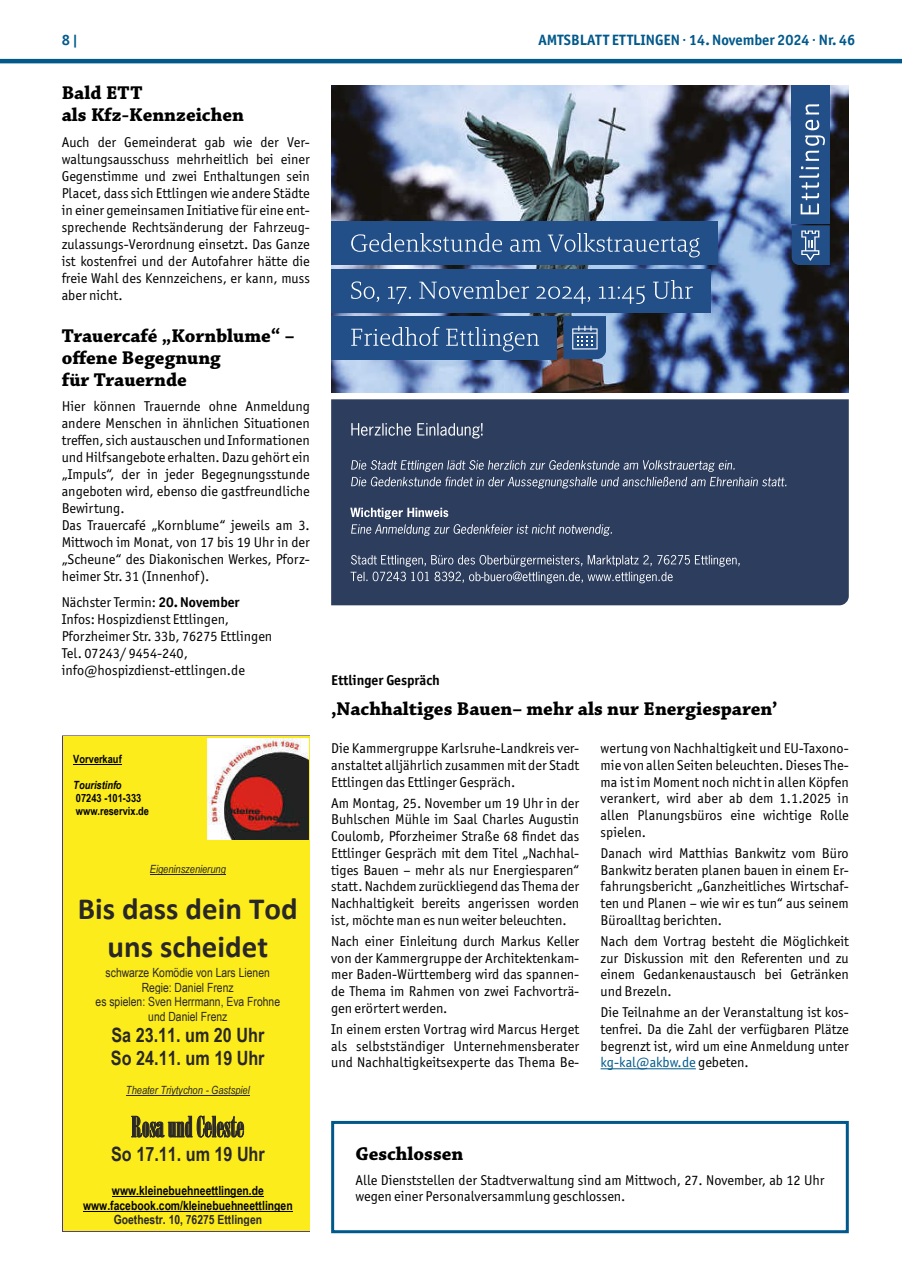
<style>
.page{position:relative;width:902px;height:1280px;background:#fff}
.page>*{position:absolute;margin:0;border:0;box-sizing:border-box;transform-origin:0 0}
.t1{font:700 30.9px/37.8px "Calibri";color:#2a2827;text-align:center}
.t2{font:28.2px "Bodoni MT Poster Compressed";color:#2a2827}
.t3{font:700 19.8px/22.6px "Arial Narrow";color:#2a2827}
.t4{font:700 19.5px/21.5px "Chaparral Pro";color:#000}
.t5{font:700 15px "Officina Sans ITC Pro";color:#01598b}
.t6{font:14.25px/16.8px "Officina Sans ITC Pro";color:#000;text-align:justify}
.t7{font:700 14.25px "Officina Sans ITC Pro";color:#000}
.t8{font:12.6px/14.5px "Arial Narrow";color:#2a2827;text-align:center}
.t9{font:700 12.6px/14.5px "Arial Narrow";color:#030303;text-align:center}
.t10{font:700 12.6px "Arial Narrow";color:#2a2827}
.t11{font:italic 11.25px "Arial Narrow";letter-spacing:.005em;color:#2a2827}
.t12{font:700 11.25px/13px "Arial Narrow";letter-spacing:.005em;color:#030303}
.t13{font:italic 700 11.25px "Arial Narrow";color:#030303}
.s1{font-weight:700}
.s2{color:#01598b}
</style>
<div class="page">
<hr style="left:0;top:59px;width:901px;height:4px;background:#01598b">
<div style="left:63px;top:736px;width:247px;height:7px;background:#fdec1c"></div>
<div style="left:63px;top:743px;width:247px;height:10px;background:#fdec1c"></div>
<div style="left:63px;top:753px;width:247px;height:12px;background:#fdec1c"></div>
<hr style="left:73px;top:764px;width:49px;height:1px;background:#030303">
<div style="left:63px;top:765px;width:247px;height:13px;background:#fdec1c"></div>
<div style="left:63px;top:778px;width:247px;height:13px;background:#fdec1c"></div>
<div style="left:63px;top:791px;width:247px;height:13px;background:#fdec1c"></div>
<div style="left:63px;top:804px;width:247px;height:13px;background:#fdec1c"></div>
<div style="left:63px;top:817px;width:247px;height:13px;background:#fdec1c"></div>
<div style="left:63px;top:830px;width:247px;height:13px;background:#fdec1c"></div>
<div style="left:63px;top:843px;width:247px;height:13px;background:#fdec1c"></div>
<div style="left:63px;top:856px;width:247px;height:6px;background:#fdec1c"></div>
<div style="left:63px;top:862px;width:247px;height:13px;background:#fdec1c"></div>
<hr style="left:150px;top:874px;width:76px;height:1px;background:#2a2827">
<div style="left:63px;top:875px;width:247px;height:15px;background:#fdec1c"></div>
<div style="left:63px;top:890px;width:247px;height:37px;background:#fdec1c"></div>
<div style="left:63px;top:927px;width:247px;height:38px;background:#fdec1c"></div>
<div style="left:63px;top:965px;width:247px;height:15px;background:#fdec1c"></div>
<div style="left:63px;top:980px;width:247px;height:14px;background:#fdec1c"></div>
<div style="left:63px;top:994px;width:247px;height:15px;background:#fdec1c"></div>
<div style="left:63px;top:1009px;width:247px;height:14px;background:#fdec1c"></div>
<div style="left:63px;top:1023px;width:247px;height:23px;background:#fdec1c"></div>
<div style="left:63px;top:1046px;width:247px;height:23px;background:#fdec1c"></div>
<div style="left:63px;top:1069px;width:247px;height:14px;background:#fdec1c"></div>
<div style="left:63px;top:1083px;width:247px;height:13px;background:#fdec1c"></div>
<hr style="left:126px;top:1095px;width:123px;height:1px;background:#2a2827">
<div style="left:63px;top:1096px;width:247px;height:15px;background:#fdec1c"></div>
<div style="left:63px;top:1111px;width:247px;height:32px;background:#fdec1c"></div>
<div style="left:63px;top:1143px;width:247px;height:23px;background:#fdec1c"></div>
<div style="left:63px;top:1166px;width:247px;height:17px;background:#fdec1c"></div>
<div style="left:63px;top:1183px;width:247px;height:15px;background:#fdec1c"></div>
<hr style="left:112px;top:1196px;width:152px;height:1px;background:#030303">
<div style="left:63px;top:1198px;width:247px;height:14px;background:#fdec1c"></div>
<hr style="left:83px;top:1211px;width:210px;height:1px;background:#030303">
<div style="left:63px;top:1212px;width:247px;height:15px;background:#fdec1c"></div>
<hr style="left:63px;top:1227px;width:247px;height:4px;background:#fdec1c">
<img style="left:207px;top:738px;width:101px;height:101px">
<div style="left:331px;top:399px;width:517px;height:206px;background:#2d3d5d"></div>
<svg style="left:351px;top:423px;width:131px;height:16px;background:#5a6680"></svg>
<svg style="left:351px;top:460px;width:435px;height:28px;background:#4c5a75"></svg>
<svg style="left:350px;top:508px;width:262px;height:28px;background:#4a5873"></svg>
<svg style="left:350px;top:555px;width:389px;height:28px;background:#4e5b76"></svg>
<img style="left:331px;top:85px;width:517px;height:308px">
<div style="left:331px;top:222px;width:386px;height:43px;background:#224f88"></div>
<svg style="left:351px;top:233px;width:348px;height:24px"></svg>
<div style="left:331px;top:269px;width:379px;height:43px;background:#224f88"></div>
<svg style="left:351px;top:280px;width:341px;height:24px"></svg>
<div style="left:331px;top:316px;width:225px;height:43px;background:#224f88"></div>
<svg style="left:351px;top:327px;width:188px;height:25px"></svg>
<svg style="left:563px;top:316px;width:43px;height:43px;background:#396194"></svg>
<div style="left:791px;top:85px;width:38px;height:138px;background:#224f88"></div>
<svg style="left:791px;top:225px;width:38px;height:40px;background:#3b6193"></svg>
<svg style="left:805px;top:104px;width:14px;height:10px"></svg>
<svg style="left:799px;top:120px;width:25px;height:94px"></svg>
<hr style="left:600px;top:1068px;width:95px;height:1px;background:#01598b">
<div style="left:331px;top:1121px;width:517px;height:112px;border:3px solid #01598b"></div>
<p class="t5" style="left:62px;top:31px;width:18px">8 |</p>
<p class="t5" style="left:538px;top:31px;width:318px">AMTSBLATT ETTLINGEN · 14. November 2024 · Nr. 46</p>
<h3 class="t4" style="left:62px;top:83px;width:184px">Bald ETT<br>als Kfz-Kennzeichen</h3>
<p class="t6" style="left:62px;top:133px;width:250px">Auch der Gemeinderat gab wie der Ver&shy;waltungsausschuss mehrheitlich bei einer Gegenstimme und zwei Enthaltungen sein Placet, dass sich Ettlingen wie andere Städte in einer gemeinsamen Initiative für eine ent&shy;sprechende Rechtsänderung der Fahrzeug&shy;zulassungs-Verordnung einsetzt. Das Ganze ist kostenfrei und der Autofahrer hätte die freie Wahl des Kennzeichens, er kann, muss aber nicht.</p>
<h3 class="t4" style="left:62px;top:326px;width:234px">Trauercafé „Kornblume“ – offene Begegnung<br>für Trauernde</h3>
<p class="t6" style="left:62px;top:398px;width:250px;text-align:left">Hier können Trauernde ohne Anmeldung andere Menschen in ähnlichen Situationen treffen, sich austauschen und Informationen und Hilfsangebote erhalten. Dazu gehört ein „Impuls“, der in jeder Begegnungsstunde angeboten wird, ebenso die gastfreundliche Bewirtung.<br>Das Trauercafé „Kornblume“ jeweils am 3.<br>Mittwoch im Monat, von 17 bis 19 Uhr in der „Scheune“ des Diakonischen Werkes, Pforz&shy;heimer Str. 31 (Innenhof).</p>
<p class="t6" style="left:62px;top:593px;width:212px;text-align:left">Nächster Termin: <span class="s1">20. November<br></span>Infos: Hospizdienst Ettlingen,<br>Pforzheimer Str. 33b, 76275 Ettlingen<br>Tel. 07243/ 9454-240, info@hospizdienst-ettlingen.de</p>
<p class="t7" style="left:331px;top:671px;width:110px">Ettlinger Gespräch</p>
<h3 class="t4" style="left:331px;top:698px;width:448px">‚Nachhaltiges Bauen– mehr als nur Energiesparen’</h3>
<p class="t6" style="left:331px;top:740px;width:250px">Die Kammergruppe Karlsruhe-Landkreis ver&shy;anstaltet alljährlich zusammen mit der Stadt Ettlingen das Ettlinger Gespräch.</p>
<p class="t6" style="left:331px;top:794px;width:250px">Am Montag, 25. November um 19 Uhr in der Buhlschen Mühle im Saal Charles Augustin Coulomb, Pforzheimer Straße 68 findet das Ettlinger Gespräch mit dem Titel „Nachhal&shy;tiges Bauen – mehr als nur Energiesparen“ statt. Nachdem zurückliegend das Thema der Nachhaltigkeit bereits angerissen worden ist, möchte man es nun weiter beleuchten.</p>
<p class="t6" style="left:331px;top:933px;width:250px">Nach einer Einleitung durch Markus Keller von der Kammergruppe der Architektenkam&shy;mer Baden-Württemberg wird das spannen&shy;de Thema im Rahmen von zwei Fachvorträ&shy;gen erörtert werden.</p>
<p class="t6" style="left:331px;top:1020px;width:250px">In einem ersten Vortrag wird Marcus Herget als selbstständiger Unternehmensberater und Nachhaltigkeitsexperte das Thema Be-</p>
<p class="t6" style="left:600px;top:740px;width:250px">wertung von Nachhaltigkeit und EU-Taxono&shy;mie von allen Seiten beleuchten. Dieses The&shy;ma ist im Moment noch nicht in allen Köpfen verankert, wird aber ab dem 1.1.2025 in allen Planungsbüros eine wichtige Rolle spielen.</p>
<p class="t6" style="left:600px;top:845px;width:250px">Danach wird Matthias Bankwitz vom Büro Bankwitz beraten planen bauen in einem Er&shy;fahrungsbericht „Ganzheitliches Wirtschaf&shy;ten und Planen – wie wir es tun“ aus seinem Büroalltag berichten.</p>
<p class="t6" style="left:600px;top:933px;width:250px">Nach dem Vortrag besteht die Möglichkeit zur Diskussion mit den Referenten und zu einem Gedankenaustausch bei Getränken und Brezeln.</p>
<p class="t6" style="left:600px;top:1004px;width:250px">Die Teilnahme an der Veranstaltung ist kos&shy;tenfrei. Da die Zahl der verfügbaren Plätze begrenzt ist, wird um eine Anmeldung unter <span class="s2">kg-kal@akbw.de</span> gebeten.</p>
<p class="t12" style="left:73px;top:752px;width:50px">Vorverkauf</p>
<p class="t13" style="left:73px;top:776px;width:50px">Touristinfo</p>
<p class="t12" style="left:76px;top:791px;width:75px">07243 -101-333 www.reservix.de</p>
<p class="t11" style="left:150px;top:861px;width:78px">Eigeninszenierung</p>
<h1 class="t1" style="left:78px;top:890px;width:221px">Bis dass dein Tod uns scheidet</h1>
<p class="t8" style="left:96px;top:965px;width:186px">schwarze Komödie von Lars Lienen<br>Regie: Daniel Frenz<br>es spielen: Sven Herrmann, Eva Frohne und Daniel Frenz</p>
<h3 class="t3" style="left:111px;top:1023px;width:155px">Sa 23.11. um 20 Uhr<br>So 24.11. um 19 Uhr</h3>
<p class="t11" style="left:126px;top:1082px;width:125px">Theater Triytychon - Gastspiel</p>
<h2 class="t2" style="left:131px;top:1111px;width:114px">Rosa und Celeste</h2>
<h3 class="t3" style="left:111px;top:1142px;width:155px">So 17.11. um 19 Uhr</h3>
<p class="t9" style="left:83px;top:1183px;width:211px">www.kleinebuehneettlingen.de www.facebook.com/kleinebuehneettlingen</p>
<p class="t10" style="left:114px;top:1210px;width:150px">Goethestr. 10, 76275 Ettlingen</p>
<h3 class="t4" style="left:355px;top:1143px;width:109px">Geschlossen</h3>
<p class="t6" style="left:355px;top:1171px;width:470px">Alle Dienststellen der Stadtverwaltung sind am Mittwoch, 27. November, ab 12 Uhr wegen einer Personalversammlung geschlossen.</p>
</div>
